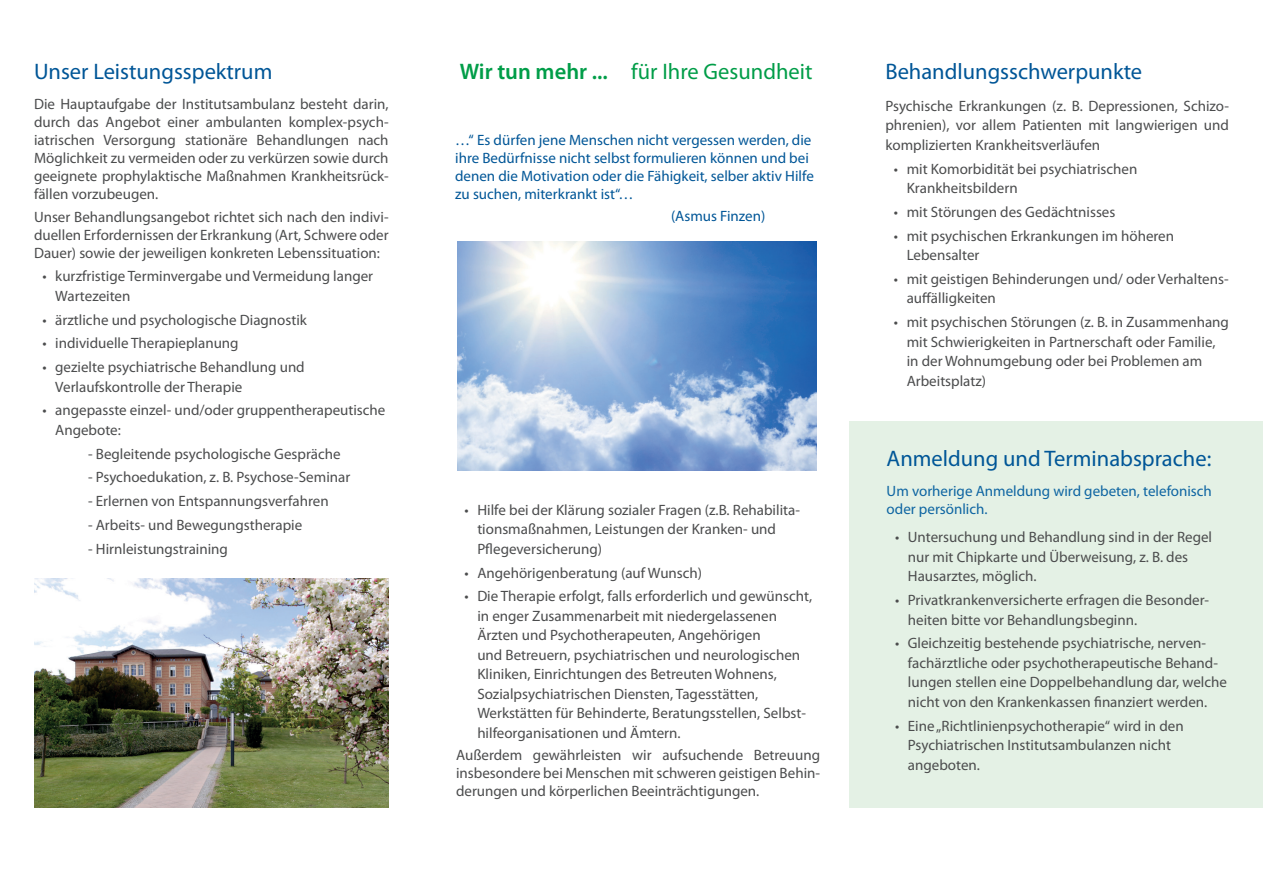
<style>
.page{position:relative;width:1263px;height:893px;background:#fff}
.page>*{position:absolute;margin:0;border:0;box-sizing:border-box;transform-origin:0 0}
.t1{font:22.5px "Myriad Pro";color:#005697}
.t2{font:22.5px "Myriad Pro";color:#009d48}
.t3{font:15px/19.5px "Myriad Pro";color:#4b4c4d}
.t4{font:15px/18px "Myriad Pro";color:#005697}
.t5{font:15px/18px "Myriad Pro";color:#0e65a2}
.s1{font-weight:600}
</style>
<div class="page">
<img style="left:34px;top:579px;width:355px;height:229px">
<div style="left:849px;top:422px;width:414px;height:386px;background:#e4f1e5"></div>
<img style="left:457px;top:242px;width:359px;height:228px">
<h1 class="t1" style="left:34px;top:57px;width:240px">Unser Leistungsspektrum</h1>
<h1 class="t2" style="left:460px;top:57px;width:354px"><span class="s1">Wir tun mehr ...</span> für Ihre Gesundheit</h1>
<p class="t3" style="left:34px;top:95px;width:356px;line-height:18px;text-align:justify">Die Hauptaufgabe der Institutsambulanz besteht darin, durch das Angebot einer ambulanten komplex-psych&shy;iatrischen Versorgung stationäre Behandlungen nach Möglichkeit zu vermeiden oder zu verkürzen sowie durch geeignete prophylaktische Maßnahmen Krankheitsrück&shy;fällen vorzubeugen.</p>
<p class="t3" style="left:34px;top:207px;width:356px;line-height:18px;text-align:justify">Unser Behandlungsangebot richtet sich nach den indivi&shy;duellen Erfordernissen der Erkrankung (Art, Schwere oder Dauer) sowie der jeweiligen konkreten Lebenssituation:</p>
<p class="t3" style="left:55px;top:266px;width:319px;text-indent:-13px">• kurzfristige Terminvergabe und Vermeidung langer<br>Wartezeiten</p>
<p class="t3" style="left:43px;top:310px;width:266px">• ärztliche und psychologische Diagnostik</p>
<p class="t3" style="left:43px;top:333px;width:198px">• individuelle Therapieplanung</p>
<p class="t3" style="left:55px;top:357px;width:251px;text-indent:-13px">• gezielte psychiatrische Behandlung und<br>Verlaufskontrolle der Therapie</p>
<p class="t3" style="left:55px;top:400px;width:332px;text-indent:-13px">• angepasste einzel- und/oder gruppentherapeutische<br>Angebote:</p>
<p class="t3" style="left:88px;top:443px;width:254px">- Begleitende psychologische Gespräche</p>
<p class="t3" style="left:88px;top:467px;width:264px">- Psychoedukation, z. B. Psychose-Seminar</p>
<p class="t3" style="left:88px;top:491px;width:242px">- Erlernen von Entspannungsverfahren</p>
<p class="t3" style="left:88px;top:515px;width:216px">- Arbeits- und Bewegungstherapie</p>
<p class="t3" style="left:88px;top:538px;width:141px">- Hirnleistungstraining</p>
<p class="t4" style="left:455px;top:131px;width:360px">…“ Es dürfen jene Menschen nicht vergessen werden, die ihre Bedürfnisse nicht selbst formulieren können und bei denen die Motivation oder die Fähigkeit, selber aktiv Hilfe zu suchen, miterkrankt ist“…</p>
<p class="t4" style="left:671px;top:207px;width:96px">(Asmus Finzen)</p>
<p class="t3" style="left:477px;top:500px;width:324px;text-indent:-13px">• Hilfe bei der Klärung sozialer Fragen (z.B. Rehabilita&shy;tionsmaßnahmen, Leistungen der Kranken- und<br>Pflegeversicherung)</p>
<p class="t3" style="left:465px;top:563px;width:239px">• Angehörigenberatung (auf Wunsch)</p>
<p class="t3" style="left:477px;top:586px;width:336px;text-indent:-13px">• Die Therapie erfolgt, falls erforderlich und gewünscht, in enger Zusammenarbeit mit niedergelassenen Ärzten und Psychotherapeuten, Angehörigen<br>und Betreuern, psychiatrischen und neurologischen Kliniken, Einrichtungen des Betreuten Wohnens, Sozialpsychiatrischen Diensten, Tagesstätten, Werkstätten für Behinderte, Beratungsstellen, Selbst&shy;hilfeorganisationen und Ämtern.</p>
<p class="t3" style="left:456px;top:746px;width:365px;line-height:18px;text-align:justify">Außerdem gewährleisten wir aufsuchende Betreuung insbesondere bei Menschen mit schweren geistigen Behin&shy;derungen und körperlichen Beeinträchtigungen.</p>
<h1 class="t1" style="left:885px;top:57px;width:258px">Behandlungsschwerpunkte</h1>
<p class="t3" style="left:885px;top:96px;width:345px;text-align:justify">Psychische Erkrankungen (z. B. Depressionen, Schizo&shy;phrenien), vor allem Patienten mit langwierigen und komplizierten Krankheitsverläufen</p>
<p class="t3" style="left:907px;top:159px;width:232px;text-indent:-13px">• mit Komorbidität bei psychiatrischen<br>Krankheitsbildern</p>
<p class="t3" style="left:894px;top:202px;width:223px">• mit Störungen des Gedächtnisses</p>
<p class="t3" style="left:907px;top:226px;width:269px;text-indent:-13px">• mit psychischen Erkrankungen im höheren<br>Lebensalter</p>
<p class="t3" style="left:907px;top:269px;width:323px;text-indent:-13px">• mit geistigen Behinderungen und/ oder Verhaltens&shy;auffälligkeiten</p>
<p class="t3" style="left:907px;top:312px;width:324px;text-indent:-13px">• mit psychischen Störungen (z. B. in Zusammenhang mit Schwierigkeiten in Partnerschaft oder Familie, in der Wohnumgebung oder bei Problemen am Arbeitsplatz)</p>
<h1 class="t1" style="left:887px;top:444px;width:326px">Anmeldung und Terminabsprache:</h1>
<p class="t5" style="left:887px;top:482px;width:327px">Um vorherige Anmeldung wird gebeten, telefonisch oder persönlich.</p>
<p class="t3" style="left:908px;top:527px;width:306px;text-indent:-13px">• Untersuchung und Behandlung sind in der Regel nur mit Chipkarte und Überweisung, z. B. des<br>Hausarztes, möglich.</p>
<p class="t3" style="left:908px;top:590px;width:303px;text-indent:-13px">• Privatkrankenversicherte erfragen die Besonder&shy;heiten bitte vor Behandlungsbeginn.</p>
<p class="t3" style="left:908px;top:633px;width:321px;text-indent:-13px">• Gleichzeitig bestehende psychiatrische, nerven&shy;fachärztliche oder psychotherapeutische Behand&shy;lungen stellen eine Doppelbehandlung dar, welche nicht von den Krankenkassen finanziert werden.</p>
<p class="t3" style="left:908px;top:715px;width:277px;text-indent:-13px">• Eine „Richtlinienpsychotherapie“ wird in den<br>Psychiatrischen Institutsambulanzen nicht angeboten.</p>
</div>
